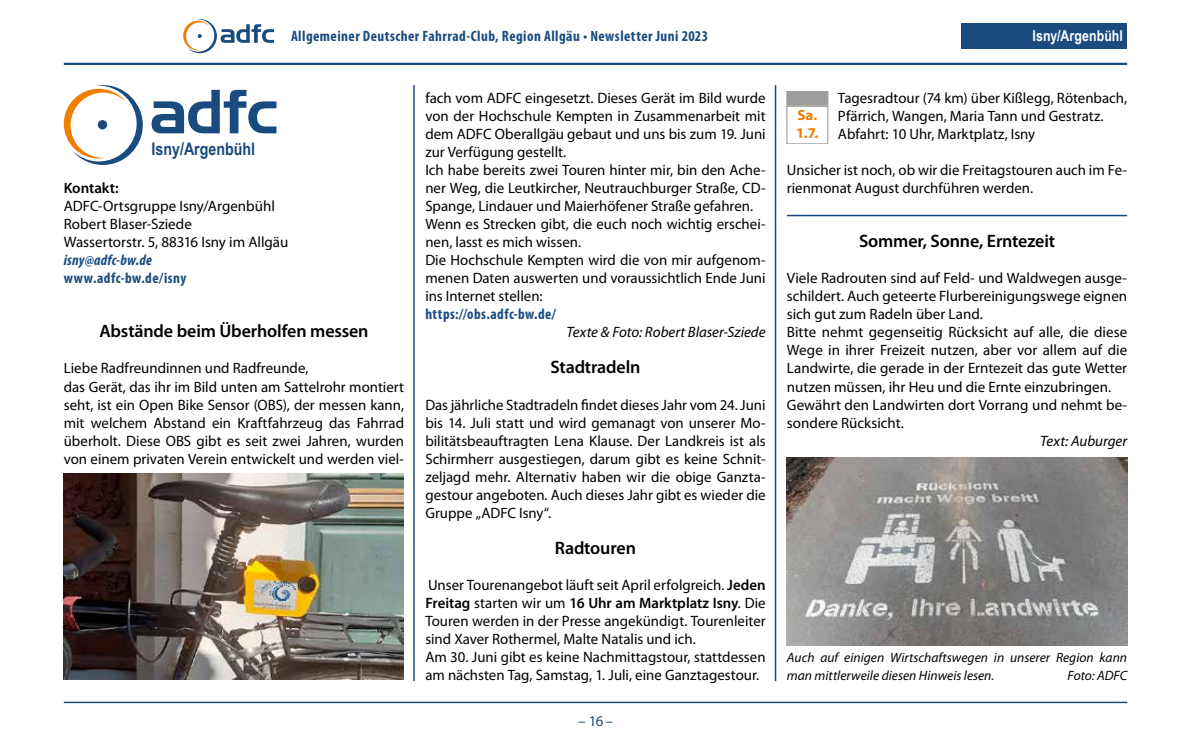
<style>
.page{position:relative;width:1191px;height:745px;background:#fff}
.page>*{position:absolute;margin:0;border:0;box-sizing:border-box;transform-origin:0 0}
.t1{font:600 18px "Myriad Pro";letter-spacing:-.01em;color:#000}
.t2{font:700 17.4px "Arial Narrow";color:#1a4b7e}
.t3{font:15px/18px "Myriad Pro";color:#000}
.t4{font:700 condensed 15px "Myriad Pro";letter-spacing:.03em;color:#1a4b7e}
.t5{font:italic 15px "Myriad Pro";color:#000}
.t6{font:italic 700 condensed 15px "Myriad Pro";letter-spacing:.015em;color:#1a4b7e}
.t7{font:700 15px "Arial Narrow";letter-spacing:.01em;color:#fff}
.t8{font:600 15px "Myriad Pro";letter-spacing:-.005em;color:#000}
.t9{font:15px "Myriad Pro";color:#1a4b7e}
.t10{font:700 14.85px/17.9px "Myriad Pro";color:#ef7d00}
.t11{font:italic 13.5px/18px "Myriad Pro";color:#000}
.s1{font-weight:600}
</style>
<div class="page">
<hr style="left:64px;top:63px;width:1063px;height:2px;background:#1a4b7e">
<hr style="left:64px;top:701px;width:1063px;height:1px;background:#1a4b7e">
<svg style="left:183px;top:19px;width:91px;height:34px"></svg>
<hr style="left:413px;top:85px;width:2px;height:595px;background:#1a4b7e">
<hr style="left:774px;top:85px;width:2px;height:595px;background:#1a4b7e">
<hr style="left:787px;top:215px;width:340px;height:1px;background:#1a4b7e">
<svg style="left:152px;top:90px;width:124px;height:43px"></svg>
<svg style="left:64px;top:85px;width:79px;height:80px"></svg>
<div style="left:98px;top:120px;width:9px;height:9px;background:#1a4b7e;border-radius:50%"></div>
<img style="left:64px;top:473px;width:340px;height:206px">
<img style="left:787px;top:457px;width:340px;height:188px">
<div style="left:961px;top:23px;width:166px;height:26px;background:#1a4b7e"></div>
<div style="left:787px;top:91px;width:41px;height:14px;background:#9d9d9c"></div>
<div style="left:787px;top:91px;width:41px;height:15px;border:1px solid #9d9d9c"></div>
<div style="left:787px;top:106px;width:41px;height:38px;border:1px solid #9d9d9c"></div>
<p class="t4" style="left:291px;top:27px;width:418px">Allgemeiner Deutscher Fahrrad-Club, Region Allgäu • Newsletter Juni 2023</p>
<p class="t7" style="left:1032px;top:24px;width:92px">Isny/Argenbühl</p>
<p class="t3" style="left:838px;top:89px;width:291px">Tagesradtour (74 km) über Kißlegg, Rötenbach,<br>Pfärrich, Wangen, Maria Tann und Gestratz.<br>Abfahrt: 10 Uhr, Marktplatz, Isny</p>
<p class="t3" style="left:787px;top:161px;width:342px">Unsicher ist noch, ob wir die Freitagstouren auch im Fe-</p>
<p class="t3" style="left:425px;top:89px;width:342px">fach vom ADFC eingesetzt. Dieses Gerät im Bild wurde von der Hochschule Kempten in Zusammenarbeit mit dem ADFC Oberallgäu gebaut und uns bis zum 19. Juni zur Verfügung gestellt.<br>Ich habe bereits zwei Touren hinter mir, bin den Ache&shy;ner Weg, die Leutkircher, Neutrauchburger Straße, CD-Spange, Lindauer und Maierhöfener Straße gefahren.<br>Wenn es Strecken gibt, die euch noch wichtig erschei&shy;nen, lasst es mich wissen.<br>Die Hochschule Kempten wird die von mir aufgenom&shy;menen Daten auswerten und voraussichtlich Ende Juni ins Internet stellen:</p>
<p class="t4" style="left:425px;top:305px;width:132px">https://obs.adfc-bw.de/</p>
<p class="t5" style="left:566px;top:323px;width:200px">Texte &amp; Foto: Robert Blaser-Sziede</p>
<p class="t1" style="left:550px;top:356px;width:91px">Stadtradeln</p>
<p class="t3" style="left:425px;top:395px;width:342px;text-align:justify">Das jährliche Stadtradeln findet dieses Jahr vom 24. Juni bis 14. Juli statt und wird gemanagt von unserer Mo&shy;bilitätsbeauftragten Lena Klause. Der Landkreis ist als Schirmherr ausgestiegen, darum gibt es keine Schnit&shy;zeljagd mehr. Alternativ haben wir die obige Ganzta&shy;gestour angeboten. Auch dieses Jahr gibt es wieder die Gruppe „ADFC Isny“.</p>
<p class="t1" style="left:555px;top:536px;width:82px">Radtouren</p>
<p class="t3" style="left:425px;top:575px;width:342px">Unser Tourenangebot läuft seit April erfolgreich. <span class="s1">Jeden Freitag</span> starten wir um <span class="s1">16 Uhr am Marktplatz Isny</span>. Die Touren werden in der Presse angekündigt. Tourenleiter sind Xaver Rothermel, Malte Natalis und ich.<br>Am 30. Juni gibt es keine Nachmittagstour, stattdessen am nächsten Tag, Samstag, 1. Juli, eine Ganztagestour.</p>
<p class="t10" style="left:796px;top:106px;width:24px">Sa.<br>1.7.</p>
<p class="t2" style="left:152px;top:136px;width:105px">Isny/Argenbühl</p>
<p class="t8" style="left:64px;top:178px;width:56px">Kontakt:</p>
<p class="t3" style="left:787px;top:179px;width:248px">rienmonat August durchführen werden.</p>
<p class="t3" style="left:64px;top:197px;width:226px">ADFC-Ortsgruppe Isny/Argenbühl<br>Robert Blaser-Sziede<br>Wassertorstr. 5, 88316 Isny im Allgäu</p>
<p class="t6" style="left:64px;top:251px;width:89px">isny@adfc-bw.de</p>
<p class="t4" style="left:64px;top:269px;width:124px">www.adfc-bw.de/isny</p>
<p class="t1" style="left:859px;top:230px;width:197px">Sommer, Sonne, Erntezeit</p>
<p class="t3" style="left:787px;top:269px;width:342px">Viele Radrouten sind auf Feld- und Waldwegen ausge&shy;schildert. Auch geteerte Flurbereinigungswege eignen sich gut zum Radeln über Land.<br>Bitte nehmt gegenseitig Rücksicht auf alle, die diese Wege in ihrer Freizeit nutzen, aber vor allem auf die Landwirte, die gerade in der Erntezeit das gute Wetter nutzen müssen, ihr Heu und die Ernte einzubringen.<br>Gewährt den Landwirten dort Vorrang und nehmt be&shy;sondere Rücksicht.</p>
<p class="t5" style="left:1040px;top:431px;width:88px">Text: Auburger</p>
<p class="t1" style="left:99px;top:320px;width:271px">Abstände beim Überholfen messen</p>
<p class="t3" style="left:64px;top:359px;width:342px">Liebe Radfreundinnen und Radfreunde,<br>das Gerät, das ihr im Bild unten am Sattelrohr montiert seht, ist ein Open Bike Sensor (OBS), der messen kann, mit welchem Abstand ein Kraftfahrzeug das Fahrrad überholt. Diese OBS gibt es seit zwei Jahren, wurden von einem privaten Verein entwickelt und werden viel-</p>
<p class="t11" style="left:787px;top:647px;width:342px">Auch auf einigen Wirtschaftswegen in unserer Region kann man mittlerweile diesen Hinweis lesen.</p>
<p class="t11" style="left:1067px;top:665px;width:61px">Foto: ADFC</p>
<p class="t9" style="left:578px;top:711px;width:36px">– 16–</p>
</div>
